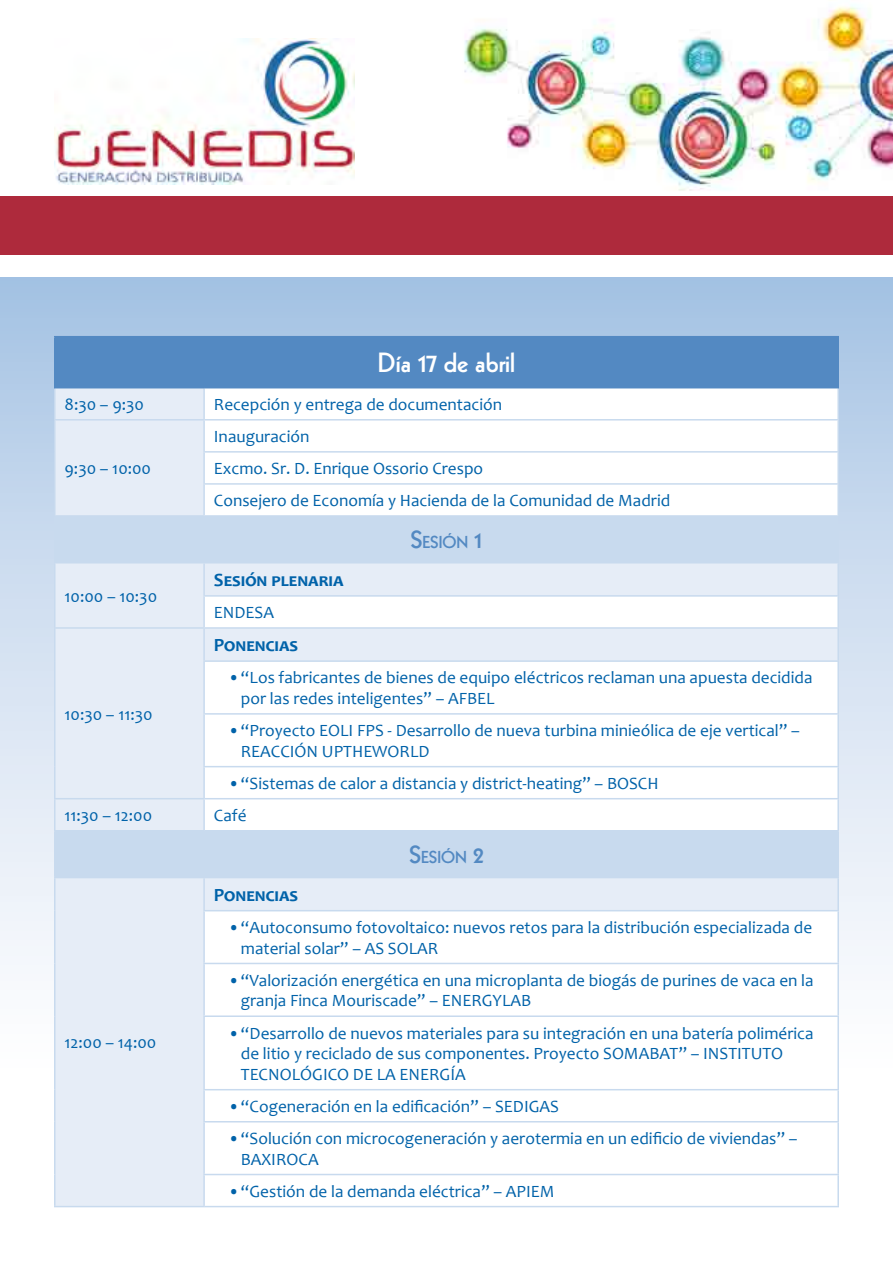
<style>
.page{position:relative;width:893px;height:1263px;background:#fff}
.page>*{position:absolute;margin:0;border:0;box-sizing:border-box;transform-origin:0 0}
.t1{font:800 27px "Kabel";color:#fff}
.t2{font:700 18.75px "Candara";color:#0062a9}
.t3{font:17.25px/20.7px "Candara";color:#0062a9}
.t4{font:800 16.8px "Kabel";color:#5389c2}
.s1{font-size:24px}
</style>
<div class="page">
<div style="left:0;top:277px;width:893px;height:797px;background:linear-gradient(to bottom,#a8c5e4,#fff)"></div>
<div style="left:0;top:196px;width:893px;height:58px;background:#ae2a3c"></div>
<img style="left:54px;top:38px;width:301px;height:146px">
<img style="left:464px;top:5px;width:429px;height:186px">
<div style="left:55px;top:337px;width:783px;height:51px;background:#5389c2"></div>
<div style="left:56px;top:388px;width:147px;height:818px;background:#e6edf7"></div>
<svg style="left:205px;top:388px;width:632px;height:788px"></svg>
<svg style="left:56px;top:517px;width:781px;height:360px"></svg>
<hr style="left:54px;top:388px;width:2px;height:31px;background:#c8daee">
<hr style="left:203px;top:388px;width:2px;height:31px;background:#c8daee">
<hr style="left:837px;top:388px;width:2px;height:31px;background:#c8daee">
<hr style="left:54px;top:419px;width:150px;height:1px;background:#c8daee">
<hr style="left:54px;top:420px;width:2px;height:32px;background:#c8daee">
<hr style="left:54px;top:452px;width:2px;height:32px;background:#c8daee">
<hr style="left:54px;top:484px;width:2px;height:31px;background:#c8daee">
<hr style="left:204px;top:419px;width:635px;height:1px;background:#c8daee">
<hr style="left:203px;top:420px;width:2px;height:31px;background:#c8daee">
<hr style="left:837px;top:420px;width:2px;height:31px;background:#c8daee">
<hr style="left:203px;top:451px;width:636px;height:2px;background:#c8daee">
<hr style="left:203px;top:453px;width:2px;height:30px;background:#c8daee">
<hr style="left:837px;top:453px;width:2px;height:30px;background:#c8daee">
<hr style="left:203px;top:483px;width:636px;height:2px;background:#c8daee">
<hr style="left:203px;top:485px;width:2px;height:30px;background:#c8daee">
<hr style="left:837px;top:485px;width:2px;height:30px;background:#c8daee">
<hr style="left:54px;top:515px;width:150px;height:2px;background:#c8daee">
<hr style="left:54px;top:517px;width:2px;height:45px;background:#c8daee">
<hr style="left:204px;top:515px;width:635px;height:2px;background:#c8daee">
<hr style="left:837px;top:517px;width:2px;height:45px;background:#c8daee">
<hr style="left:54px;top:562px;width:150px;height:1px;background:#c8daee">
<hr style="left:54px;top:563px;width:2px;height:33px;background:#c8daee">
<hr style="left:54px;top:596px;width:2px;height:31px;background:#c8daee">
<hr style="left:204px;top:562px;width:635px;height:1px;background:#c8daee">
<hr style="left:203px;top:563px;width:2px;height:32px;background:#c8daee">
<hr style="left:837px;top:563px;width:2px;height:32px;background:#c8daee">
<hr style="left:203px;top:595px;width:636px;height:2px;background:#c8daee">
<hr style="left:203px;top:597px;width:2px;height:30px;background:#c8daee">
<hr style="left:837px;top:597px;width:2px;height:30px;background:#c8daee">
<hr style="left:54px;top:627px;width:150px;height:2px;background:#c8daee">
<hr style="left:54px;top:629px;width:2px;height:32px;background:#c8daee">
<hr style="left:54px;top:661px;width:2px;height:53px;background:#c8daee">
<hr style="left:54px;top:714px;width:2px;height:53px;background:#c8daee">
<hr style="left:54px;top:767px;width:2px;height:31px;background:#c8daee">
<hr style="left:204px;top:627px;width:635px;height:2px;background:#c8daee">
<hr style="left:203px;top:629px;width:2px;height:31px;background:#c8daee">
<hr style="left:837px;top:629px;width:2px;height:31px;background:#c8daee">
<hr style="left:203px;top:660px;width:636px;height:2px;background:#c8daee">
<hr style="left:203px;top:662px;width:2px;height:51px;background:#c8daee">
<hr style="left:837px;top:662px;width:2px;height:51px;background:#c8daee">
<hr style="left:203px;top:713px;width:636px;height:2px;background:#c8daee">
<hr style="left:203px;top:715px;width:2px;height:51px;background:#c8daee">
<hr style="left:837px;top:715px;width:2px;height:51px;background:#c8daee">
<hr style="left:203px;top:766px;width:636px;height:1px;background:#c8daee">
<hr style="left:203px;top:767px;width:2px;height:31px;background:#c8daee">
<hr style="left:837px;top:767px;width:2px;height:31px;background:#c8daee">
<hr style="left:54px;top:798px;width:150px;height:1px;background:#c8daee">
<hr style="left:54px;top:799px;width:2px;height:31px;background:#c8daee">
<hr style="left:204px;top:798px;width:635px;height:1px;background:#c8daee">
<hr style="left:203px;top:799px;width:2px;height:31px;background:#c8daee">
<hr style="left:837px;top:799px;width:2px;height:31px;background:#c8daee">
<hr style="left:54px;top:830px;width:150px;height:1px;background:#c8daee">
<hr style="left:54px;top:831px;width:2px;height:46px;background:#c8daee">
<hr style="left:204px;top:830px;width:635px;height:1px;background:#c8daee">
<hr style="left:837px;top:831px;width:2px;height:46px;background:#c8daee">
<hr style="left:54px;top:877px;width:150px;height:1px;background:#c8daee">
<hr style="left:54px;top:878px;width:2px;height:33px;background:#c8daee">
<hr style="left:54px;top:911px;width:2px;height:52px;background:#c8daee">
<hr style="left:54px;top:963px;width:2px;height:53px;background:#c8daee">
<hr style="left:54px;top:1016px;width:2px;height:74px;background:#c8daee">
<hr style="left:54px;top:1090px;width:2px;height:32px;background:#c8daee">
<hr style="left:54px;top:1122px;width:2px;height:52px;background:#c8daee">
<hr style="left:54px;top:1174px;width:2px;height:32px;background:#c8daee">
<hr style="left:204px;top:877px;width:635px;height:1px;background:#c8daee">
<hr style="left:203px;top:878px;width:2px;height:32px;background:#c8daee">
<hr style="left:837px;top:878px;width:2px;height:32px;background:#c8daee">
<hr style="left:203px;top:910px;width:636px;height:1px;background:#c8daee">
<hr style="left:203px;top:911px;width:2px;height:52px;background:#c8daee">
<hr style="left:837px;top:911px;width:2px;height:52px;background:#c8daee">
<hr style="left:203px;top:963px;width:636px;height:1px;background:#c8daee">
<hr style="left:203px;top:964px;width:2px;height:51px;background:#c8daee">
<hr style="left:837px;top:964px;width:2px;height:51px;background:#c8daee">
<hr style="left:203px;top:1015px;width:636px;height:2px;background:#c8daee">
<hr style="left:203px;top:1017px;width:2px;height:72px;background:#c8daee">
<hr style="left:837px;top:1017px;width:2px;height:72px;background:#c8daee">
<hr style="left:203px;top:1089px;width:636px;height:1px;background:#c8daee">
<hr style="left:203px;top:1090px;width:2px;height:31px;background:#c8daee">
<hr style="left:837px;top:1090px;width:2px;height:31px;background:#c8daee">
<hr style="left:203px;top:1121px;width:636px;height:1px;background:#c8daee">
<hr style="left:203px;top:1122px;width:2px;height:52px;background:#c8daee">
<hr style="left:837px;top:1122px;width:2px;height:52px;background:#c8daee">
<hr style="left:203px;top:1174px;width:636px;height:1px;background:#c8daee">
<hr style="left:203px;top:1175px;width:2px;height:31px;background:#c8daee">
<hr style="left:837px;top:1175px;width:2px;height:31px;background:#c8daee">
<hr style="left:54px;top:1206px;width:150px;height:1px;background:#c8daee">
<hr style="left:204px;top:1206px;width:635px;height:1px;background:#c8daee">
<hr style="left:54px;top:336px;width:150px;height:1px;background:#5389c2">
<hr style="left:54px;top:337px;width:2px;height:50px;background:#5389c2">
<hr style="left:204px;top:336px;width:635px;height:1px;background:#5389c2">
<hr style="left:837px;top:337px;width:2px;height:50px;background:#5389c2">
<hr style="left:54px;top:387px;width:150px;height:1px;background:#5389c2">
<hr style="left:204px;top:387px;width:635px;height:1px;background:#5389c2">
<h1 class="t1" style="left:378px;top:347px;width:139px">Día 17 de abril</h1>
<p class="t3" style="left:65px;top:394px;width:81px">8:30 – 9:30</p>
<p class="t3" style="left:214px;top:394px;width:290px">Recepción y entrega de documentación</p>
<p class="t3" style="left:65px;top:458px;width:88px">9:30 – 10:00</p>
<p class="t3" style="left:65px;top:586px;width:94px">10:00 – 10:30</p>
<p class="t3" style="left:65px;top:704px;width:90px">10:30 – 11:30</p>
<p class="t3" style="left:214px;top:420px;width:458px;line-height:32.1px">Inauguración<br>Excmo. Sr. D. Enrique Ossorio Crespo<br>Consejero de Economía y Hacienda de la Comunidad de Madrid</p>
<p class="t4" style="left:410px;top:533px;width:73px"><span class="s1">S</span>ESIÓN <span class="s1">1</span></p>
<p class="t2" style="left:214px;top:569px;width:131px">Sesión plenaria</p>
<p class="t3" style="left:214px;top:602px;width:62px">ENDESA</p>
<p class="t2" style="left:214px;top:634px;width:86px">Ponencias</p>
<p class="t3" style="left:241px;top:667px;width:573px;text-indent:-13px">•“Los fabricantes de bienes de equipo eléctricos reclaman una apuesta decidida por las redes inteligentes” – AFBEL</p>
<p class="t3" style="left:241px;top:720px;width:560px;text-indent:-13px">•“Proyecto EOLI FPS - Desarrollo de nueva turbina minieólica de eje vertical” –<br>REACCIÓN UPTHEWORLD</p>
<p class="t3" style="left:228px;top:773px;width:432px">•“Sistemas de calor a distancia y district-heating” – BOSCH</p>
<p class="t3" style="left:65px;top:805px;width:89px">11:30 – 12:00</p>
<p class="t3" style="left:214px;top:805px;width:34px">Café</p>
<p class="t4" style="left:409px;top:847px;width:76px"><span class="s1">S</span>ESIÓN <span class="s1">2</span></p>
<p class="t3" style="left:65px;top:1032px;width:93px">12:00 – 14:00</p>
<p class="t2" style="left:214px;top:883px;width:86px">Ponencias</p>
<p class="t3" style="left:241px;top:917px;width:573px;text-indent:-13px">•“Autoconsumo fotovoltaico: nuevos retos para la distribución especializada de material solar” – AS SOLAR</p>
<p class="t3" style="left:241px;top:970px;width:574px;text-indent:-13px">•“Valorización energética en una microplanta de biogás de purines de vaca en la granja Finca Mouriscade” – ENERGYLAB</p>
<p class="t3" style="left:241px;top:1022px;width:574px;text-indent:-13px">•“Desarrollo de nuevos materiales para su integración en una batería polimérica de litio y reciclado de sus componentes. Proyecto SOMABAT” – INSTITUTO<br>TECNOLÓGICO DE LA ENERGÍA</p>
<p class="t3" style="left:228px;top:1096px;width:332px">•“Cogeneración en la edificación” – SEDIGAS</p>
<p class="t3" style="left:241px;top:1128px;width:558px;text-indent:-13px">•“Solución con microcogeneración y aerotermia en un edificio de viviendas” –<br>BAXIROCA</p>
<p class="t3" style="left:228px;top:1181px;width:328px">•“Gestión de la demanda eléctrica” – APIEM</p>
</div>
